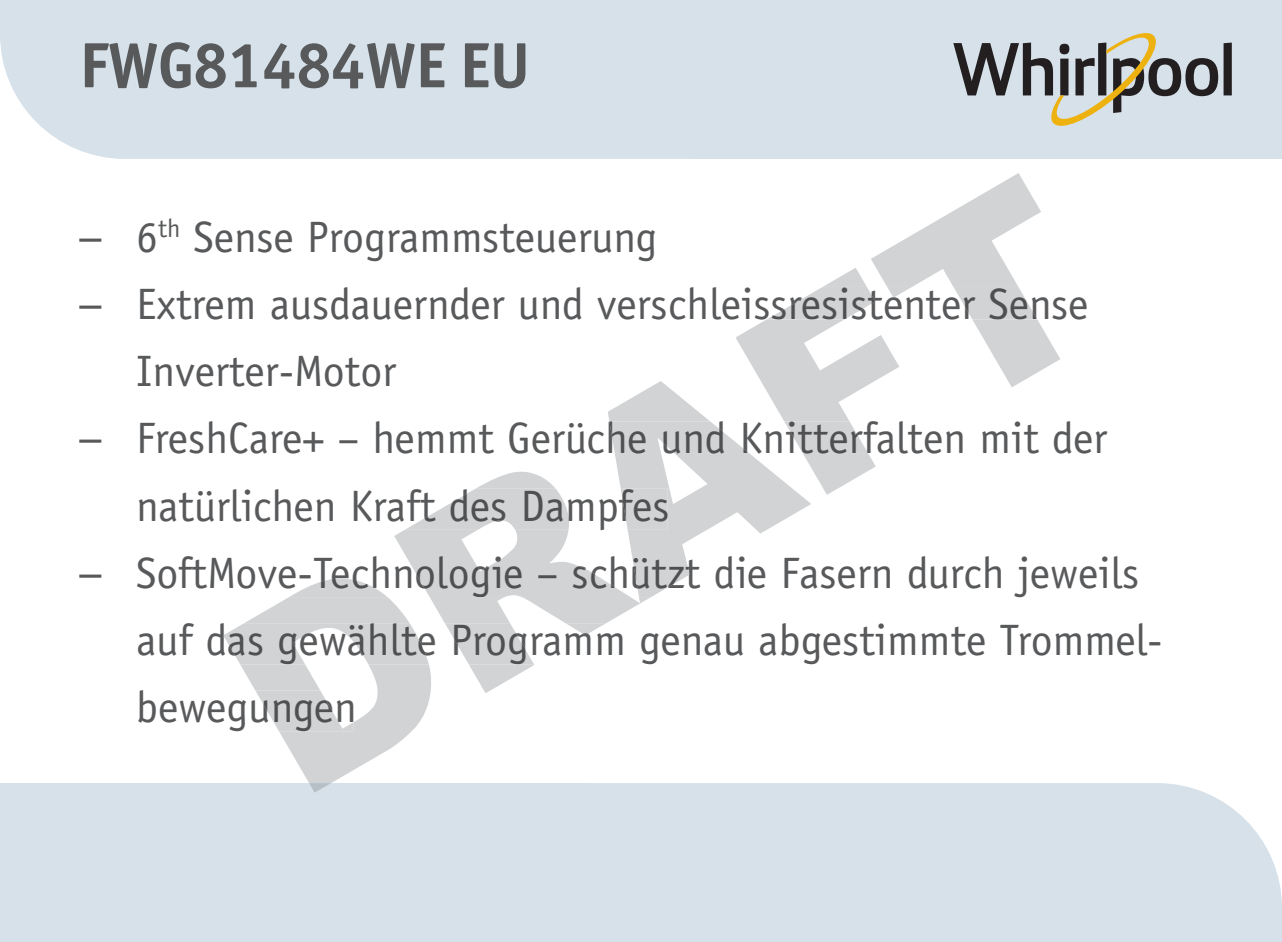
<style>
.page{position:relative;width:1282px;height:942px;background:#fff}
.page>*{position:absolute;margin:0;border:0;box-sizing:border-box;transform-origin:0 0}
.t1{font:700 64px "Officina Sans ITC Pro";color:#58595b}
.t2{font:44px/67.2px "Officina Sans Std";color:#58595b}
.t3{font:44px "Officina Sans Std";color:#505052}
.t4{font:44px "Frutiger LT Std";color:#58595b}
.s1{font-family:"Frutiger LT Std"}
</style>
<div class="page">
<div style="left:0;top:0;width:1281px;height:159px;background:#d6e1ea"></div>
<div style="left:0;top:783px;width:1281px;height:158px;background:#d6e1ea"></div>
<div style="left:1223px;top:43px;width:8px;height:52px;background:#231f20"></div>
<svg style="left:953px;top:33px;width:265px;height:93px;background:#adb1b1"></svg>
<svg style="left:223px;top:173px;width:837px;height:619px"></svg>
<h1 class="t1" style="left:79px;top:26px;width:451px">FWG81484WE EU</h1>
<p class="t2" style="left:79px;top:203px;width:579px"><span class="s1">–</span> 6<sup>th</sup> Sense Programmsteuerung</p>
<p class="t4" style="left:79px;top:277px;width:23px">–</p>
<p class="t4" style="left:79px;top:412px;width:23px">–</p>
<p class="t3" style="left:136px;top:278px;width:954px">Extrem ausdauernder und verschleissresistenter Sense</p>
<p class="t2" style="left:136px;top:337px;width:261px">Inverter-Motor</p>
<p class="t3" style="left:136px;top:412px;width:972px">FreshCare+ – hemmt Gerüche und Knitterfalten mit der</p>
<p class="t3" style="left:136px;top:479px;width:535px">natürlichen Kraft des Dampfes</p>
<p class="t2" style="left:136px;top:539px;width:1028px;text-indent:-57px"><span class="s1">–</span> SoftMove-Technologie – schü tzt die Fasern durch jeweils auf das gewählte Programm genau abgestimmte Trommel&shy;bewegungen</p>
</div>
